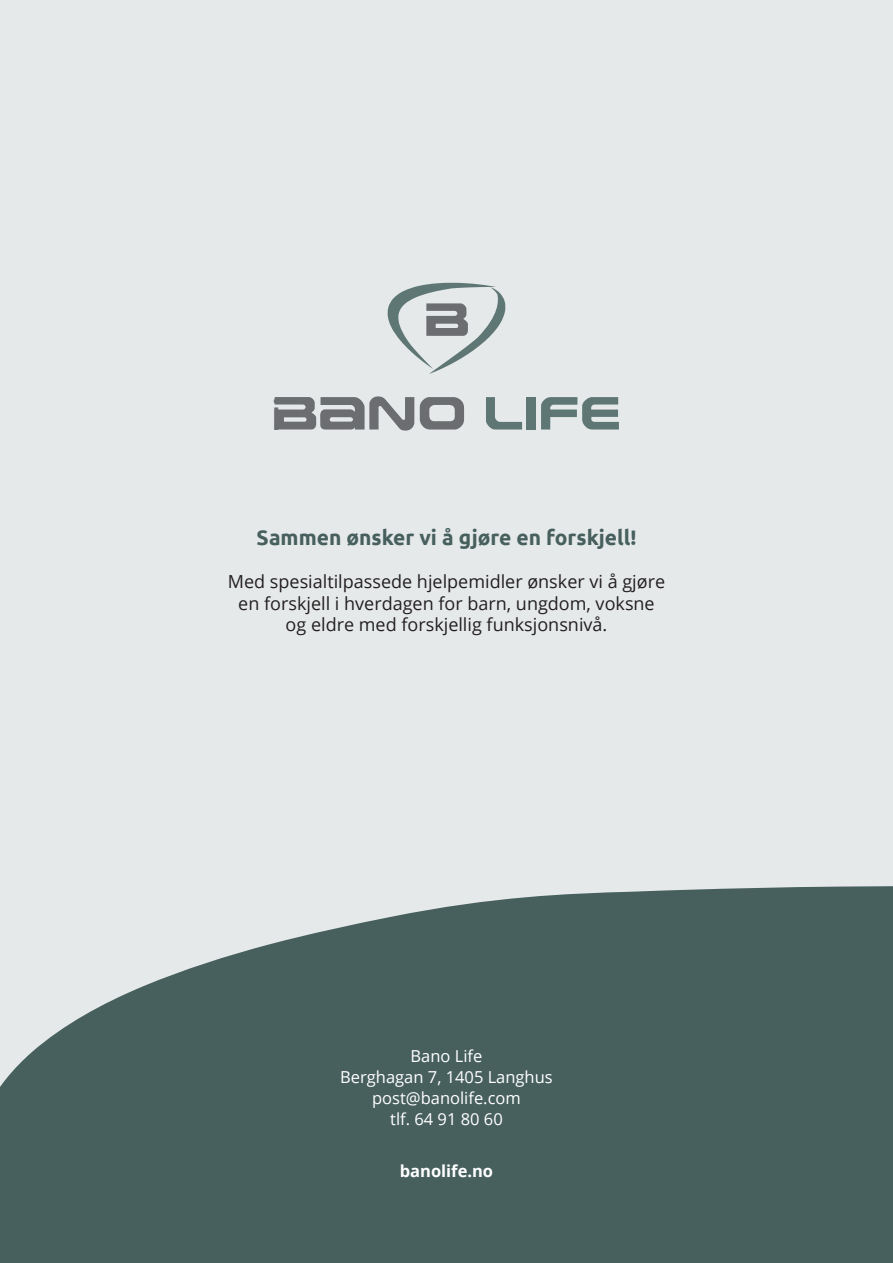
<style>
.page{position:relative;width:893px;height:1263px;background:#e6e9ea}
.page>*{position:absolute;margin:0;border:0;box-sizing:border-box;transform-origin:0 0}
.t1{font:46.5px "Myriad Pro";color:#6c6d70;scale:.96 1}
.t2{font:700 21px "Ubuntu";color:#47605e}
.t3{font:18px/21.6px "Open Sans";color:#231f20;text-align:center}
.t4{font:16.5px "Open Sans";color:#fff}
.t5{font:700 16.5px "Open Sans";color:#fff}
</style>
<div class="page">
<svg style="left:0;top:886px;width:893px;height:377px;background:#59706e"></svg>
<svg style="left:275px;top:396px;width:139px;height:35px"></svg>
<svg style="left:420px;top:397px;width:44px;height:32px"></svg>
<svg style="left:486px;top:397px;width:36px;height:32px"></svg>
<div style="left:527px;top:397px;width:9px;height:32px;background:#5e7775"></div>
<svg style="left:541px;top:397px;width:78px;height:32px"></svg>
<svg style="left:387px;top:283px;width:119px;height:91px"></svg>
<h1 class="t1" style="left:271px;top:385px;width:12px">i</h1>
<p class="t2" style="left:257px;top:525px;width:381px">Sammen ønsker vi å gjøre en forskjell!</p>
<p class="t3" style="left:228px;top:570px;width:439px">Med spesialtilpassede hjelpemidler ønsker vi å gjøre en forskjell i hverdagen for barn, ungdom, voksne og eldre med forskjellig funksjonsnivå.</p>
<p class="t4" style="left:411px;top:1045px;width:73px">Bano Life</p>
<p class="t4" style="left:340px;top:1066px;width:214px">Berghagan 7, 1405 Langhus</p>
<p class="t4" style="left:372px;top:1087px;width:150px">post@banolife.com</p>
<p class="t4" style="left:390px;top:1107px;width:114px">tlf. 64 91 80 60</p>
<p class="t5" style="left:400px;top:1160px;width:95px">banolife.no</p>
</div>
